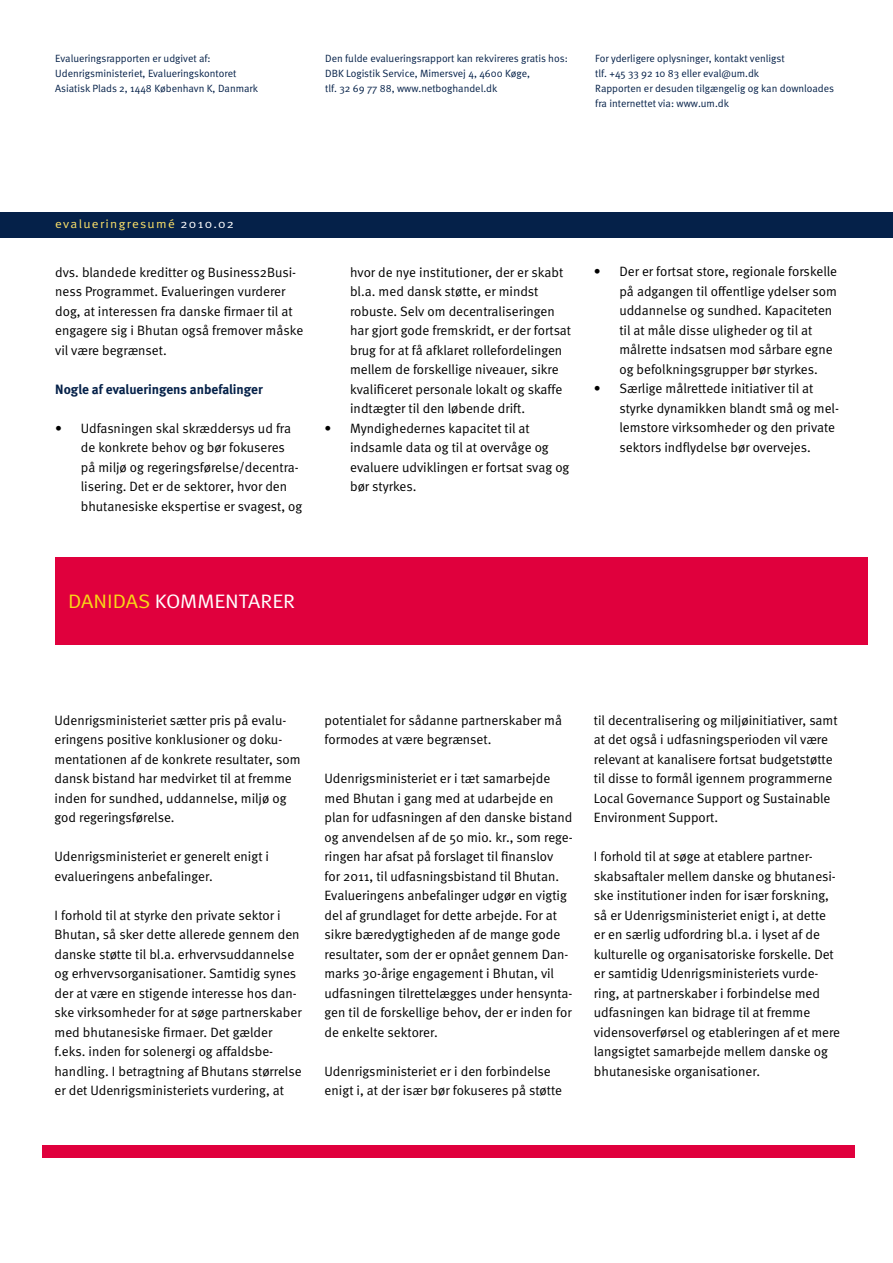
<style>
.page{position:relative;width:893px;height:1263px;background:#fff}
.page>*{position:absolute;margin:0;border:0;box-sizing:border-box;transform-origin:0 0}
.t1{font:19.5px "Meta Normal";color:#fff;scale:1.1 1}
.t2{font:13.5px/19.5px "Meta Normal";color:#000}
.t3{font:700 13.5px "Meta";color:#052149}
.t4{font:12px "Meta Normal";letter-spacing:.1em;color:#fbe069;scale:1.1 1}
.t5{font:10.5px/15px "Meta Normal";color:#052149}
.s1{color:#fff}
.s2{color:#f8d817}
</style>
<div class="page">
<div style="left:0;top:213px;width:893px;height:25px;background:#052149"></div>
<div style="left:43px;top:1145px;width:812px;height:12px;background:#e0003d"></div>
<div style="left:55px;top:557px;width:812px;height:87px;background:#e0003d"></div>
<p class="t5" style="left:55px;top:51px;width:204px">Evalueringsrapporten er udgivet af:<br>Udenrigsministeriet, Evalueringskontoret<br>Asiatisk Plads 2, 1448 København K, Danmark</p>
<p class="t5" style="left:325px;top:51px;width:244px">Den fulde evalueringsrapport kan rekvireres gratis hos:<br>DBK Logistik Service, Mimersvej 4, 4600 Køge,<br>tlf. 32 69 77 88, www.netboghandel.dk</p>
<p class="t5" style="left:595px;top:51px;width:240px">For yderligere oplysninger, kontakt venligst<br>tlf. +45 33 92 10 83 eller eval@um.dk<br>Rapporten er desuden tilgængelig og kan downloades fra internettet via: www.um.dk</p>
<p class="t4" style="left:55px;top:217px;width:164px">evalueringresumé <span class="s1">2010.02</span></p>
<p class="t2" style="left:55px;top:262px;width:249px">dvs. blandede kreditter og Business2Busi&shy;ness Programmet. Evalueringen vurderer dog, at interessen fra danske firmaer til at engagere sig i Bhutan også fremover måske vil være begrænset.</p>
<p class="t3" style="left:55px;top:380px;width:209px">Nogle af evalueringens anbefalinger</p>
<p class="t2" style="left:81px;top:418px;width:223px;text-indent:-26px">• Udfasningen skal skræddersys ud fra de konkrete behov og bør fokuseres på miljø og regeringsførelse/decentra&shy;lisering. Det er de sektorer, hvor den bhutanesiske ekspertise er svagest, og</p>
<p class="t2" style="left:350px;top:262px;width:222px">hvor de nye institutioner, der er skabt bl.a. med dansk støtte, er mindst robuste. Selv om decentraliseringen har gjort gode fremskridt, er der fortsat brug for at få afklaret rollefordelingen mellem de forskellige niveauer, sikre kvalificeret personale lokalt og skaffe indtægter til den løbende drift.</p>
<p class="t2" style="left:350px;top:418px;width:221px;text-indent:-26px">• Myndighedernes kapacitet til at indsamle data og til at overvåge og evaluere udviklingen er fortsat svag og bør styrkes.</p>
<p class="t2" style="left:619px;top:262px;width:219px;text-indent:-26px">• Der er fortsat store, regionale forskelle på adgangen til offentlige ydelser som uddannelse og sundhed. Kapaciteten til at måle disse uligheder og til at målrette indsatsen mod sårbare egne og befolkningsgrupper bør styrkes.</p>
<p class="t2" style="left:619px;top:379px;width:221px;text-indent:-26px">• Særlige målrettede initiativer til at styrke dynamikken blandt små og mel&shy;lemstore virksomheder og den private sektors indflydelse bør overvejes.</p>
<h1 class="t1" style="left:68px;top:590px;width:208px"><span class="s2">danidas</span> KOMMENTARER</h1>
<p class="t2" style="left:55px;top:710px;width:247px">Udenrigsministeriet sætter pris på evalu&shy;eringens positive konklusioner og doku&shy;mentationen af de konkrete resultater, som dansk bistand har medvirket til at fremme inden for sundhed, uddannelse, miljø og god regeringsførelse.</p>
<p class="t2" style="left:55px;top:847px;width:216px">Udenrigsministeriet er generelt enigt i evalueringens anbefalinger.</p>
<p class="t2" style="left:55px;top:905px;width:249px">I forhold til at styrke den private sektor i Bhutan, så sker dette allerede gennem den danske støtte til bl.a. erhvervsuddannelse og erhvervsorganisationer. Samtidig synes der at være en stigende interesse hos dan&shy;ske virksomheder for at søge partnerskaber med bhutanesiske firmaer. Det gælder f.eks. inden for solenergi og affaldsbe&shy;handling. I betragtning af Bhutans størrelse er det Udenrigsministeriets vurdering, at</p>
<p class="t2" style="left:325px;top:710px;width:239px">potentialet for sådanne partnerskaber må formodes at være begrænset.</p>
<p class="t2" style="left:325px;top:769px;width:250px">Udenrigsministeriet er i tæt samarbejde med Bhutan i gang med at udarbejde en plan for udfasningen af den danske bistand og anvendelsen af de 50 mio. kr., som rege&shy;ringen har afsat på forslaget til finanslov<br>for 2011, til udfasningsbistand til Bhutan.<br>Evalueringens anbefalinger udgør en vigtig del af grundlaget for dette arbejde. For at sikre bæredygtigheden af de mange gode resultater, som der er opnået gennem Dan&shy;marks 30-årige engagement i Bhutan, vil udfasningen tilrettelægges under hensynta&shy;gen til de forskellige behov, der er inden for de enkelte sektorer.</p>
<p class="t2" style="left:325px;top:1061px;width:239px">Udenrigsministeriet er i den forbindelse enigt i, at der især bør fokuseres på støtte</p>
<p class="t2" style="left:594px;top:710px;width:245px">til decentralisering og miljøinitiativer, samt at det også i udfasningsperioden vil være relevant at kanalisere fortsat budgetstøtte til disse to formål igennem programmerne Local Governance Support og Sustainable Environment Support.</p>
<p class="t2" style="left:594px;top:847px;width:248px">I forhold til at søge at etablere partner&shy;skabsaftaler mellem danske og bhutanesi&shy;ske institutioner inden for især forskning, så er Udenrigsministeriet enigt i, at dette er en særlig udfordring bl.a. i lyset af de kulturelle og organisatoriske forskelle. Det er samtidig Udenrigsministeriets vurde&shy;ring, at partnerskaber i forbindelse med udfasningen kan bidrage til at fremme vidensoverførsel og etableringen af et mere langsigtet samarbejde mellem danske og bhutanesiske organisationer.</p>
</div>
